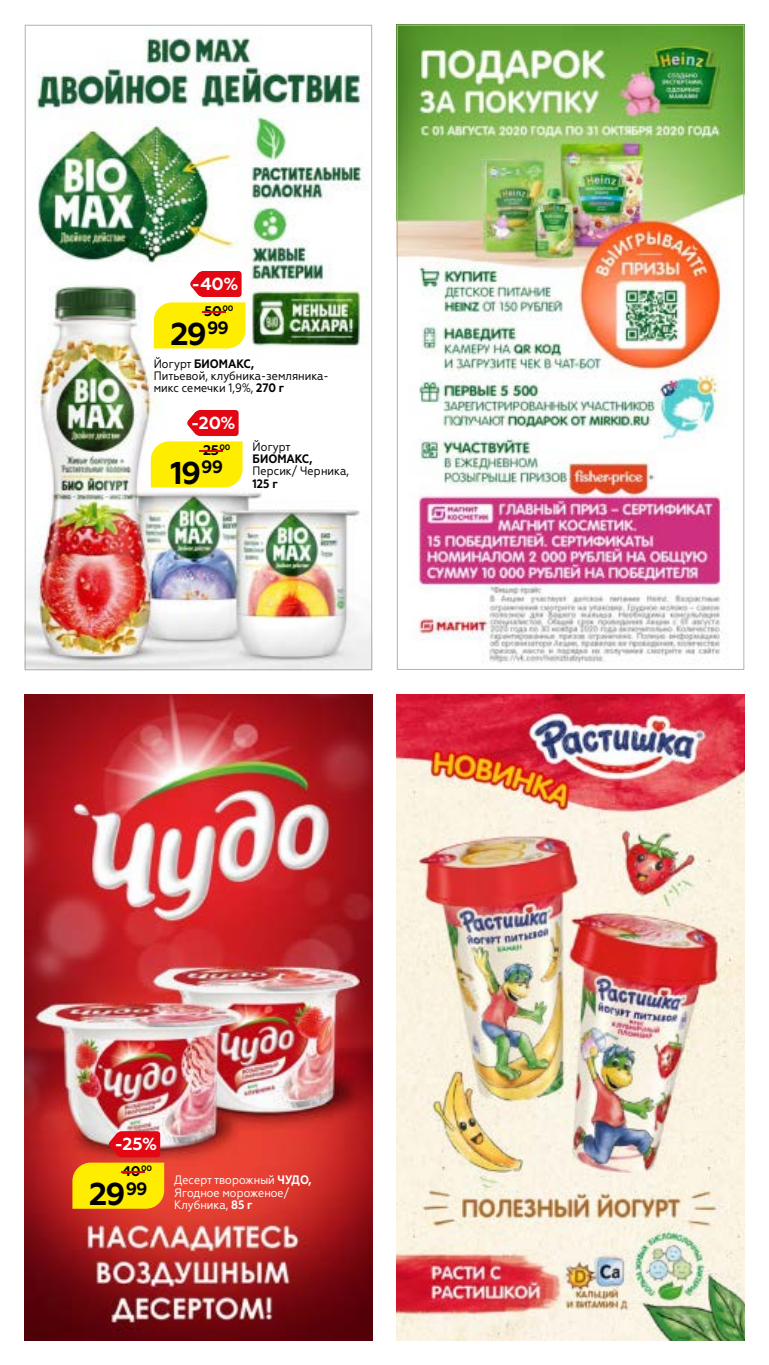
<style>
.page{position:relative;width:769px;height:1365px;background:#fff}
.page>*{position:absolute;margin:0;border:0;box-sizing:border-box;transform-origin:0 0}
.t1{font:700 31.5px "Geometria";color:#000}
.t2{font:700 17.5px "Geometria";color:#fff}
.t3{font:700 14px "Geometria";color:#000}
.t4{font:700 14px "Geometria";color:#e30613;scale:5.5 1}
.t5{font:12.25px/12.2px "Geometria Narrow";color:#000}
.t6{font:12.25px/12.2px "Geometria Narrow";color:#fff}
.t7{font:700 7.88px "Geometria";color:#000}
.s1{font-weight:700}
</style>
<div class="page">
<img style="left:27px;top:36px;width:343px;height:632px">
<svg style="left:154px;top:271px;width:92px;height:77px"></svg>
<svg style="left:151px;top:410px;width:92px;height:77px"></svg>
<img style="left:399px;top:27px;width:343px;height:637px">
<img style="left:25px;top:694px;width:347px;height:645px">
<svg style="left:72px;top:1131px;width:92px;height:77px;background:#ed9d17"></svg>
<img style="left:397px;top:694px;width:347px;height:645px">
<p class="t2" style="left:191px;top:273px;width:48px">-40%</p>
<p class="t1" style="left:171px;top:315px;width:60px">29<sup>99</sup></p>
<p class="t3" style="left:204px;top:302px;width:31px">50<sup>00</sup></p>
<p class="t4" style="left:195px;top:302px;width:9px">-</p>
<p class="t5" style="left:154px;top:357px;width:176px">Йогурт <span class="s1">БИОМАКС,<br></span>Питьевой, клубника-земляника&shy;микс семечки 1,9%, <span class="s1">270 г</span></p>
<p class="t2" style="left:191px;top:412px;width:46px">-20%</p>
<p class="t1" style="left:170px;top:454px;width:54px">19<sup>99</sup></p>
<p class="t7" style="left:220px;top:442px;width:12px">00</p>
<p class="t3" style="left:203px;top:441px;width:17px">25</p>
<p class="t4" style="left:192px;top:441px;width:9px">-</p>
<p class="t5" style="left:253px;top:440px;width:98px">Йогурт<br><span class="s1">БИОМАКС,<br></span>Персик/ Черника,<br><span class="s1">125 г</span></p>
<p class="t2" style="left:114px;top:1133px;width:44px">-25%</p>
<p class="t1" style="left:89px;top:1174px;width:60px">29<sup>99</sup></p>
<p class="t3" style="left:122px;top:1162px;width:31px">40<sup>00</sup></p>
<p class="t4" style="left:113px;top:1162px;width:9px">-</p>
<p class="t6" style="left:174px;top:1173px;width:139px">Десерт творожный <span class="s1">ЧУДО,<br></span>Ягодное мороженое/<br>Клубника, <span class="s1">85 г</span></p>
</div>
